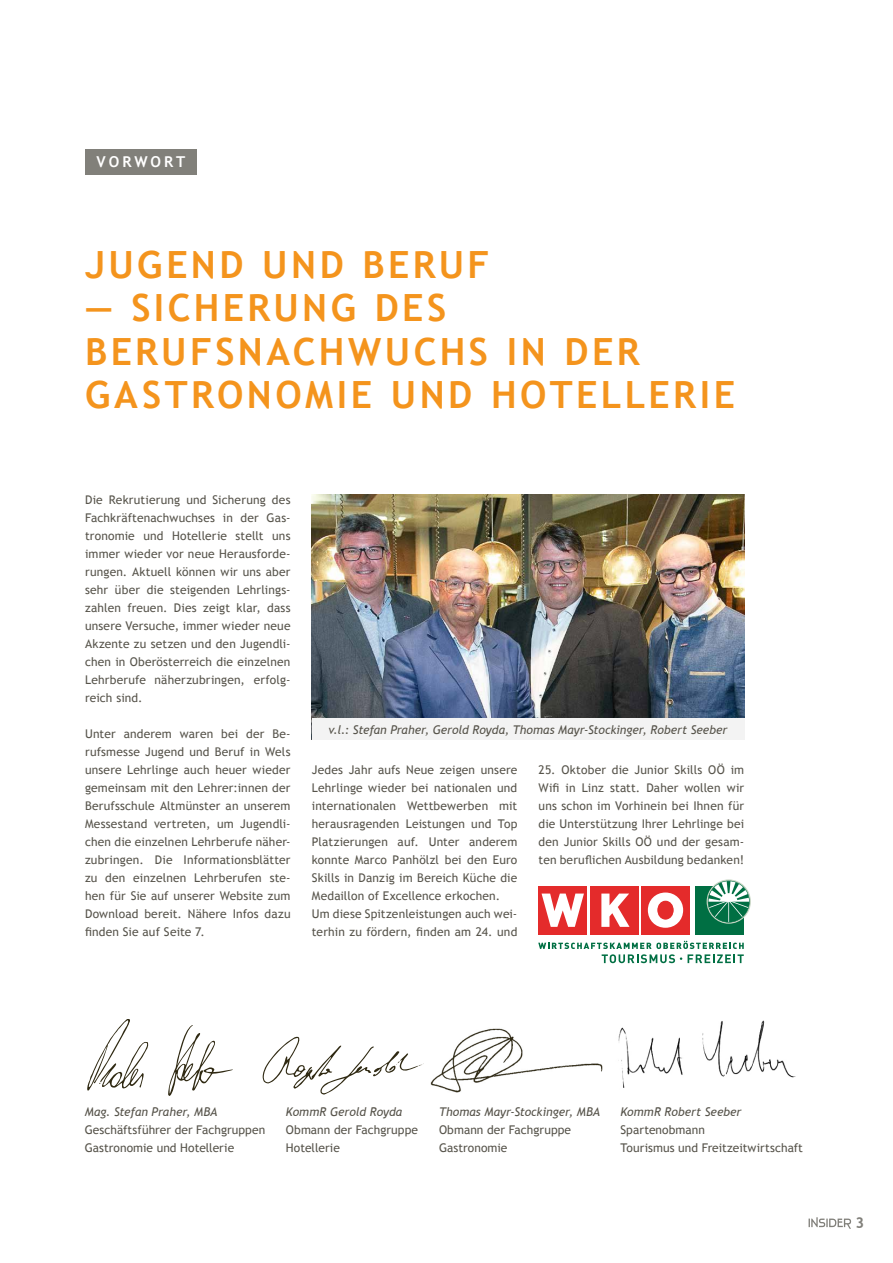
<style>
.page{position:relative;width:893px;height:1263px;background:#fff}
.page>*{position:absolute;margin:0;border:0;box-sizing:border-box;transform-origin:0 0}
.t1{font:700 37.5px/43.5px "Trebuchet MS";letter-spacing:.09em;color:#f4941d}
.t2{font:700 15px "Trebuchet MS";letter-spacing:.195em;color:#fff}
.t3{font:700 15px "Trebuchet MS";color:#81807a}
.t4{font:12px/18px "Trebuchet MS";letter-spacing:.01em;color:#57544b}
.t5{font:italic 12px "Trebuchet MS";color:#57544b}
</style>
<div class="page">
<div style="left:695px;top:886px;width:49px;height:49px;background:#006f43"></div>
<div style="left:641px;top:886px;width:49px;height:49px;background:#e42b2b"></div>
<div style="left:590px;top:886px;width:49px;height:49px;background:#e42b2b"></div>
<svg style="left:601px;top:893px;width:28px;height:34px"></svg>
<div style="left:538px;top:886px;width:49px;height:49px;background:#e42b2b"></div>
<svg style="left:542px;top:893px;width:42px;height:34px"></svg>
<svg style="left:648px;top:892px;width:35px;height:36px"></svg>
<svg style="left:707px;top:879px;width:44px;height:45px"></svg>
<svg style="left:538px;top:941px;width:206px;height:22px"></svg>
<div style="left:85px;top:149px;width:112px;height:25px;background:#81807a"></div>
<img style="left:430px;top:1028px;width:149px;height:64px">
<svg style="left:263px;top:1037px;width:161px;height:58px"></svg>
<img style="left:579px;top:1020px;width:217px;height:68px">
<img style="left:312px;top:494px;width:432px;height:224px">
<div style="left:312px;top:718px;width:432px;height:22px;background:#f3f3f3"></div>
<svg style="left:87px;top:1019px;width:146px;height:77px"></svg>
<svg style="left:809px;top:1217px;width:42px;height:12px"></svg>
<p class="t2" style="left:97px;top:153px;width:90px">VORWORT</p>
<h1 class="t1" style="left:85px;top:243px;width:406px">JUGEND UND BERUF</h1>
<h1 class="t1" style="left:85px;top:286px;width:651px">— SICHERUNG DES<br>BERUFSNACHWUCHS IN DER<br>GASTRONOMIE UND HOTELLERIE</h1>
<p class="t4" style="left:85px;top:491px;width:207px;text-align:justify">Die Rekrutierung und Sicherung des Fachkräftenachwuchses in der Gas&shy;tronomie und Hotellerie stellt uns immer wieder vor neue Herausforde&shy;rungen. Aktuell können wir uns aber sehr über die steigenden Lehrlings&shy;zahlen freuen. Dies zeigt klar, dass unsere Versuche, immer wieder neue Akzente zu setzen und den Jugendli&shy;chen in Oberösterreich die einzelnen Lehrberufe näherzubringen, erfolg&shy;reich sind.</p>
<p class="t4" style="left:85px;top:725px;width:207px;text-align:justify">Unter anderem waren bei der Be&shy;rufsmesse Jugend und Beruf in Wels unsere Lehrlinge auch heuer wieder gemeinsam mit den Lehrer:innen der Berufsschule Altmünster an unserem Messestand vertreten, um Jugendli&shy;chen die einzelnen Lehrberufe näher&shy;zubringen. Die Informationsblätter zu den einzelnen Lehrberufen ste&shy;hen für Sie auf unserer Website zum Download bereit. Nähere Infos dazu finden Sie auf Seite 7.</p>
<p class="t5" style="left:329px;top:722px;width:400px">v.l.: Stefan Praher, Gerold Royda, Thomas Mayr-Stockinger, Robert Seeber</p>
<p class="t4" style="left:312px;top:761px;width:207px">Jedes Jahr aufs Neue zeigen unsere Lehrlinge wieder bei nationalen und internationalen Wettbewerben mit herausragenden Leistungen und Top Platzierungen auf. Unter anderem konnte Marco Panhölzl bei den Euro Skills in Danzig im Bereich Küche die Medaillon of Excellence erkochen.<br>Um diese Spitzenleistungen auch wei&shy;terhin zu fördern, finden am 24. und</p>
<p class="t4" style="left:539px;top:761px;width:207px;text-align:justify">25. Oktober die Junior Skills OÖ im Wifi in Linz statt. Daher wollen wir uns schon im Vorhinein bei Ihnen für die Unterstützung Ihrer Lehrlinge bei den Junior Skills OÖ und der gesam&shy;ten beruflichen Ausbildung bedanken!</p>
<p class="t5" style="left:85px;top:1105px;width:134px">Mag. Stefan Praher, MBA</p>
<p class="t4" style="left:85px;top:1121px;width:182px">Geschäftsführer der Fachgruppen<br>Gastronomie und Hotellerie</p>
<p class="t5" style="left:286px;top:1105px;width:118px">KommR Gerold Royda</p>
<p class="t4" style="left:286px;top:1121px;width:134px">Obmann der Fachgruppe<br>Hotellerie</p>
<p class="t5" style="left:439px;top:1105px;width:163px">Thomas Mayr-Stockinger, MBA</p>
<p class="t4" style="left:439px;top:1121px;width:134px">Obmann der Fachgruppe<br>Gastronomie</p>
<p class="t5" style="left:620px;top:1105px;width:123px">KommR Robert Seeber</p>
<p class="t4" style="left:620px;top:1121px;width:184px">Spartenobmann<br>Tourismus und Freitzeitwirtschaft</p>
<p class="t3" style="left:855px;top:1213px;width:10px">3</p>
</div>
